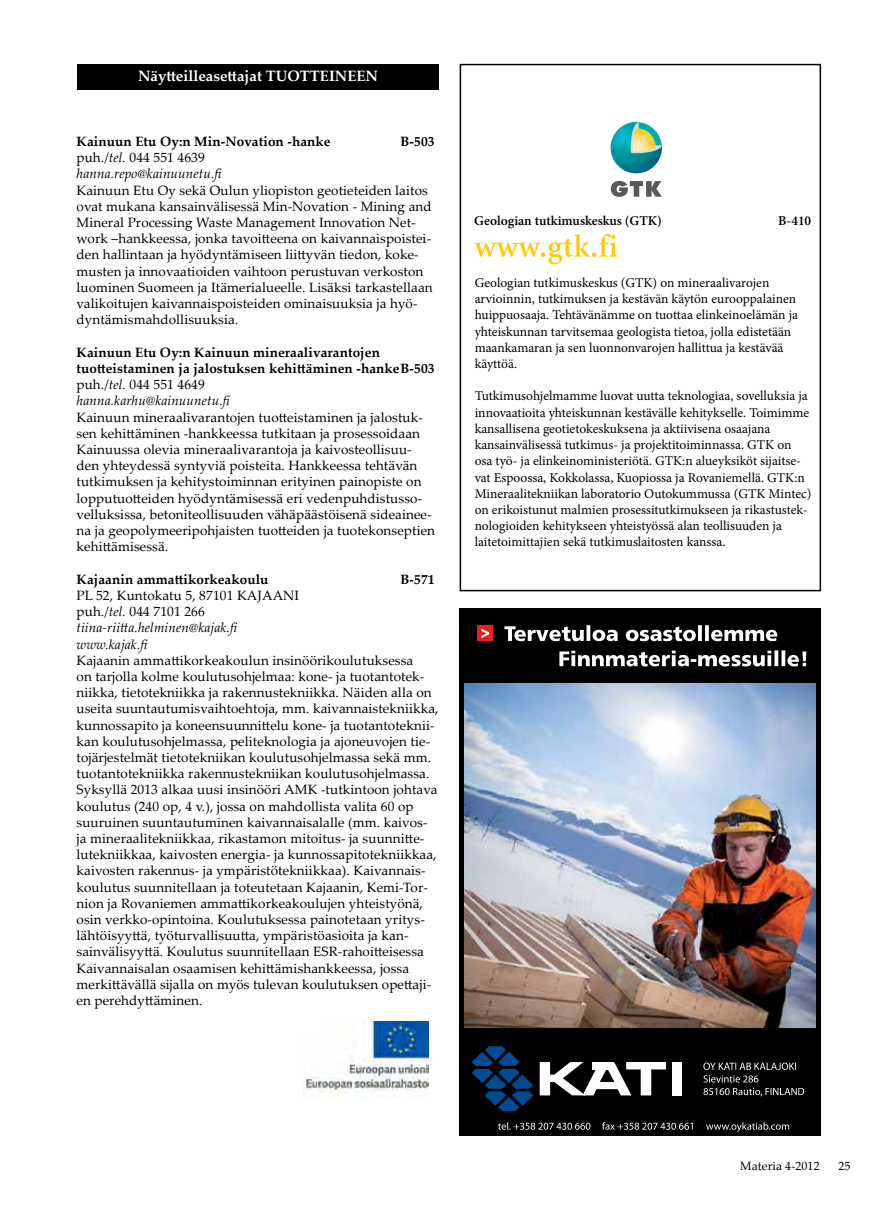
<style>
.page{position:relative;width:893px;height:1221px;background:#fff}
.page>*{position:absolute;margin:0;border:0;box-sizing:border-box;transform-origin:0 0}
.t1{font:700 15px "Palatino Linotype";color:#fff}
.t2{font:13.5px/16.2px "Palatino Linotype";letter-spacing:.005em;color:#000}
.t3{font:13.5px/16.2px "Minion Pro";color:#000}
.t4{font:700 13.5px/16.2px "Palatino Linotype";letter-spacing:.005em;color:#000}
.t5{font:italic 13.5px/16.2px "Palatino Linotype";letter-spacing:.005em;color:#000}
.t6{font:600 13.5px "Minion Pro";color:#000}
.t7{font:12px "Palatino Linotype";letter-spacing:.005em;color:#000}
.s1{font-style:normal}
.s2{font-weight:400}
.s3{font-weight:400;font-style:italic}
</style>
<div class="page">
<div style="left:77px;top:64px;width:362px;height:25px;background:#000"></div>
<img style="left:303px;top:1021px;width:125px;height:72px">
<div style="left:459px;top:608px;width:362px;height:527px;background:#000"></div>
<svg style="left:540px;top:1062px;width:126px;height:33px"></svg>
<div style="left:672px;top:1061px;width:10px;height:34px;background:#fff"></div>
<svg style="left:471px;top:1046px;width:62px;height:65px"></svg>
<div style="left:592px;top:1061px;width:18px;height:8px;background:#fff"></div>
<svg style="left:703px;top:1062px;width:93px;height:7px"></svg>
<svg style="left:703px;top:1075px;width:101px;height:21px"></svg>
<div style="left:477px;top:625px;width:16px;height:16px;background:#ed1d24"></div>
<svg style="left:481px;top:628px;width:8px;height:10px"></svg>
<svg style="left:504px;top:625px;width:273px;height:16px"></svg>
<svg style="left:559px;top:650px;width:247px;height:16px"></svg>
<img style="left:465px;top:684px;width:350px;height:343px">
<svg style="left:498px;top:1122px;width:291px;height:9px"></svg>
<svg style="left:474px;top:234px;width:143px;height:30px"></svg>
<img style="left:611px;top:122px;width:51px;height:51px">
<svg style="left:611px;top:181px;width:51px;height:16px"></svg>
<div style="left:460px;top:64px;width:361px;height:527px;border:2px solid #000"></div>
<p class="t1" style="left:138px;top:65px;width:242px">Näytteilleasettajat TUOTTEINEEN</p>
<p class="t4" style="left:77px;top:133px;width:256px">Kainuun Etu Oy:n Min-Novation -hanke</p>
<p class="t4" style="left:401px;top:133px;width:36px">B-503</p>
<p class="t5" style="left:77px;top:149px;width:149px"><span class="s1">puh./</span>tel. <span class="s1">044 551 4639 </span>hanna.repo@kainuunetu.fi</p>
<p class="t2" style="left:77px;top:181px;width:358px">Kainuun Etu Oy sekä Oulun yliopiston geotieteiden laitos ovat mukana kansainvälisessä Min-Novation - Mining and Mineral Processing Waste Management Innovation Net&shy;work –hankkeessa, jonka tavoitteena on kaivannaispoistei&shy;den hallintaan ja hyödyntämiseen liittyvän tiedon, koke&shy;musten ja innovaatioiden vaihtoon perustuvan verkoston luominen Suomeen ja Itämerialueelle. Lisäksi tarkastellaan valikoitujen kaivannaispoisteiden ominaisuuksia ja hyö&shy;dyntämismahdollisuuksia.</p>
<p class="t4" style="left:77px;top:343px;width:360px">Kainuun Etu Oy:n Kainuun mineraalivarantojen tuotteistaminen ja jalostuksen kehittäminen -hankeB-503 <span class="s2">puh./</span><span class="s3">tel.</span> <span class="s2">044 551 4649<br></span><span class="s3">hanna.karhu@kainuunetu.fi</span></p>
<p class="t2" style="left:77px;top:408px;width:360px">Kainuun mineraalivarantojen tuotteistaminen ja jalostuk&shy;sen kehittäminen -hankkeessa tutkitaan ja prosessoidaan Kainuussa olevia mineraalivarantoja ja kaivosteollisuu&shy;den yhteydessä syntyviä poisteita. Hankkeessa tehtävän tutkimuksen ja kehitystoiminnan erityinen painopiste on lopputuotteiden hyödyntämisessä eri vedenpuhdistusso&shy;velluksissa, betoniteollisuuden vähäpäästöisenä sideainee&shy;na ja geopolymeeripohjaisten tuotteiden ja tuotekonseptien kehittämisessä.</p>
<p class="t4" style="left:77px;top:570px;width:194px">Kajaanin ammattikorkeakoulu</p>
<p class="t4" style="left:401px;top:570px;width:36px">B-571</p>
<p class="t5" style="left:77px;top:586px;width:224px"><span class="s1">PL 52, Kuntokatu 5, 87101 KAJAANI puh./</span>tel. <span class="s1">044 7101 266 </span>tiina-riitta.helminen@kajak.fi www.kajak.fi</p>
<p class="t2" style="left:77px;top:651px;width:364px">Kajaanin ammattikorkeakoulun insinöörikoulutuksessa<br>on tarjolla kolme koulutusohjelmaa: kone- ja tuotantotek&shy;niikka, tietotekniikka ja rakennustekniikka. Näiden alla on useita suuntautumisvaihtoehtoja, mm. kaivannaistekniikka, kunnossapito ja koneensuunnittelu kone- ja tuotantoteknii&shy;kan koulutusohjelmassa, peliteknologia ja ajoneuvojen tie&shy;tojärjestelmät tietotekniikan koulutusohjelmassa sekä mm. tuotantotekniikka rakennustekniikan koulutusohjelmassa.<br>Syksyllä 2013 alkaa uusi insinööri AMK -tutkintoon johtava koulutus (240 op, 4 v.), jossa on mahdollista valita 60 op suuruinen suuntautuminen kaivannaisalalle (mm. kaivos&shy;ja mineraalitekniikkaa, rikastamon mitoitus- ja suunnitte&shy;lutekniikkaa, kaivosten energia- ja kunnossapitotekniikkaa, kaivosten rakennus- ja ympäristötekniikkaa). Kaivannais&shy;koulutus suunnitellaan ja toteutetaan Kajaanin, Kemi-Tor&shy;nion ja Rovaniemen ammattikorkeakoulujen yhteistyönä, osin verkko-opintoina. Koulutuksessa painotetaan yritys&shy;lähtöisyyttä, työturvallisuutta, ympäristöasioita ja kan&shy;sainvälisyyttä. Koulutus suunnitellaan ESR-rahoitteisessa Kaivannaisalan osaamisen kehittämishankkeessa, jossa merkittävällä sijalla on myös tulevan koulutuksen opettaji&shy;en perehdyttäminen.</p>
<p class="t6" style="left:474px;top:211px;width:189px">Geologian tutkimuskeskus (GTK)</p>
<p class="t6" style="left:778px;top:211px;width:35px">B-410</p>
<p class="t3" style="left:475px;top:275px;width:325px">Geologian tutkimuskeskus (GTK) on mineraalivarojen arvioinnin, tutkimuksen ja kestävän käytön eurooppalainen huippuosaaja. Tehtävänämme on tuottaa elinkeinoelämän ja yhteiskunnan tarvitsemaa geologista tietoa, jolla edistetään maankamaran ja sen luonnonvarojen hallittua ja kestävää käyttöä.</p>
<p class="t3" style="left:475px;top:388px;width:338px">Tutkimusohjelmamme luovat uutta teknologiaa, sovelluksia ja innovaatioita yhteiskunnan kestävälle kehitykselle. Toimimme kansallisena geotietokeskuksena ja aktiivisena osaajana kansainvälisessä tutkimus- ja projektitoiminnassa. GTK on osa työ- ja elinkeinoministeriötä. GTK:n alueyksiköt sijaitse&shy;vat Espoossa, Kokkolassa, Kuopiossa ja Rovaniemellä. GTK:n Mineraalitekniikan laboratorio Outokummussa (GTK Mintec) on erikoistunut malmien prosessitutkimukseen ja rikastustek&shy;nologioiden kehitykseen yhteistyössä alan teollisuuden ja laitetoimittajien sekä tutkimuslaitosten kanssa.</p>
<p class="t7" style="left:740px;top:1157px;width:81px">Materia 4-2012</p>
<p class="t7" style="left:838px;top:1157px;width:14px">25</p>
</div>
